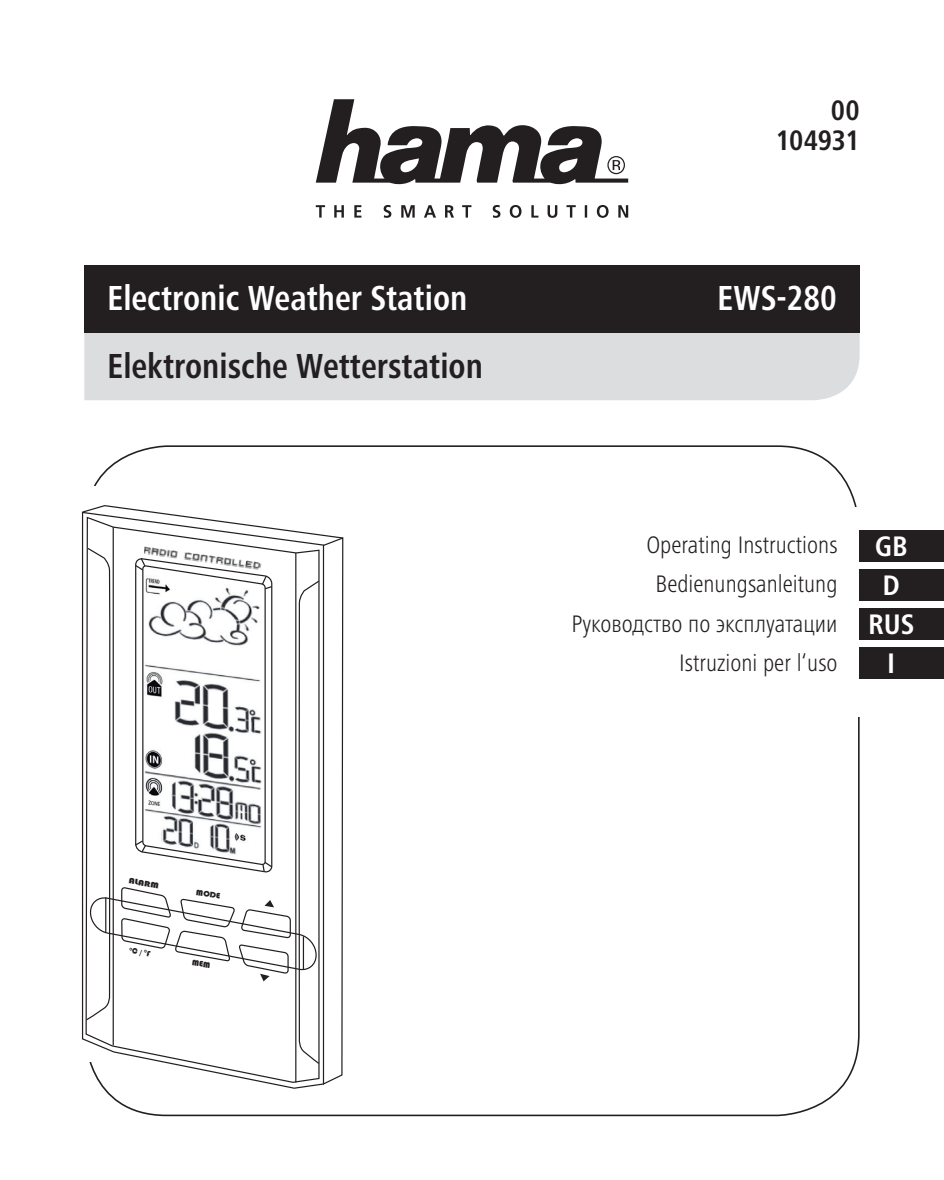
<style>
.page{position:relative;width:944px;height:1180px;background:#fff}
.page>*{position:absolute;margin:0;border:0;box-sizing:border-box;transform-origin:0 0}
.t1{font:700 condensed 36px "Frutiger Next LTW1 G";color:#fff;scale:.95 1}
.t2{font:700 condensed 36px "Frutiger Next LTW1 G";color:#231f20;scale:.95 1}
.t3{font:700 condensed 29.25px/29.2px "Frutiger Next LTW1 G";letter-spacing:-.005em;color:#231f20;text-align:right}
.t4{font:700 condensed 29.25px "Frutiger Next LTW1 G";color:#fff}
.t5{font:300 condensed 24.75px/39.1px "Frutiger Next LTW1 G";color:#231f20;text-align:right}
.t6{font:8.1px "Bauhaus 93";color:#231f20;scale:1.27 1}
.t7{font:8.1px "Bauhaus 93";color:#231f20;scale:.92 1}
.t8{font:8.1px "Bauhaus 93";color:#231f20;scale:1.07 1}
</style>
<div class="page">
<svg style="left:316px;top:99px;width:312px;height:85px"></svg>
<svg style="left:316px;top:205px;width:312px;height:13px"></svg>
<div style="left:860px;top:569px;width:84px;height:31px;background:#231f20"></div>
<div style="left:860px;top:530px;width:84px;height:31px;background:#231f20"></div>
<div style="left:860px;top:647px;width:84px;height:32px;background:#231f20"></div>
<div style="left:860px;top:608px;width:84px;height:32px;background:#231f20"></div>
<div style="left:84px;top:333px;width:776px;height:67px;background:#dcdddf"></div>
<div style="left:84px;top:265px;width:776px;height:68px;background:#231f20"></div>
<svg style="left:81px;top:505px;width:263px;height:590px"></svg>
<p class="t3" style="left:776px;top:96px;width:85px">00<br>104931</p>
<h1 class="t1" style="left:107px;top:278px;width:381px">Electronic Weather Station</h1>
<h1 class="t1" style="left:717px;top:278px;width:127px">EWS-280</h1>
<h1 class="t2" style="left:107px;top:345px;width:397px">Elektronische Wetterstation</h1>
<p class="t5" style="left:571px;top:526px;width:268px">Operating Instructions<br>Bedienungsanleitung<br>Руководство по эксплуатации<br>Istruzioni per l‘uso</p>
<p class="t4" style="left:875px;top:529px;width:34px">GB</p>
<p class="t4" style="left:882px;top:568px;width:19px">D</p>
<p class="t4" style="left:868px;top:607px;width:48px">RUS</p>
<p class="t4" style="left:887px;top:646px;width:10px">I</p>
<p class="t6" style="left:130px;top:876px;width:25px;rotate:10deg">ALARM</p>
<p class="t7" style="left:130px;top:945px;width:25px;rotate:12deg">°C / °F</p>
<p class="t8" style="left:197px;top:888px;width:24px;rotate:8deg">MODE</p>
</div>
